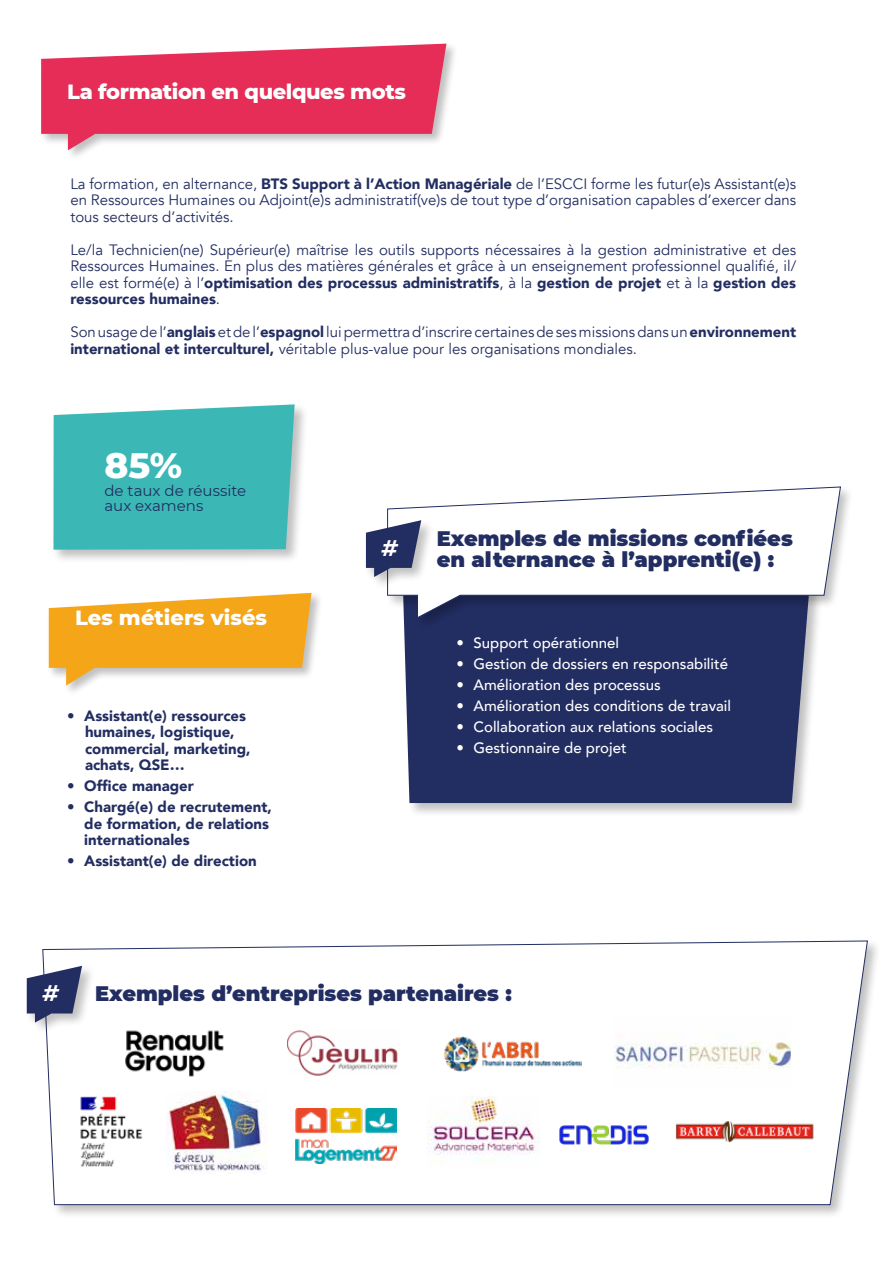
<style>
.page{position:relative;width:893px;height:1263px;background:#fff}
.page>*{position:absolute;margin:0;border:0;box-sizing:border-box;transform-origin:0 0}
.t1{font:800 36px "Montserrat";color:#fff}
.t2{font:italic 700 22.5px "Montserrat";color:#fff}
.t3{font:900 21px/21px "Montserrat";color:#222d61}
.t4{font:800 21px "Montserrat";letter-spacing:-.02em;color:#fff}
.t5{font:800 21px "Montserrat";color:#fff}
.t6{font:15px/16.5px "Avenir";color:#222d61;text-align:justify}
.t7{font:900 15px/16.5px "Avenir";color:#222d61}
.t8{font:500 15px "Avenir";color:#fff}
.t9{font:15px/15px "Montserrat";color:#222d61}
.s1{font-weight:900}
</style>
<div class="page">
<svg style="left:41px;top:44px;width:405px;height:106px;background:#e85979"></svg>
<div style="left:41px;top:939px;width:840px;height:280px;background:#000;opacity:.25"></div>
<svg style="left:43px;top:941px;width:824px;height:264px"></svg>
<div style="left:401px;top:583px;width:422px;height:234px;background:#000;opacity:.25"></div>
<div style="left:403px;top:631px;width:407px;height:172px;background:#222d61"></div>
<div style="left:47px;top:591px;width:277px;height:106px;background:#000;opacity:.25"></div>
<svg style="left:49px;top:593px;width:263px;height:93px"></svg>
<div style="left:385px;top:485px;width:469px;height:146px;background:#000;opacity:.25"></div>
<svg style="left:387px;top:487px;width:454px;height:131px"></svg>
<img style="left:673px;top:1118px;width:143px;height:26px">
<img style="left:296px;top:1108px;width:101px;height:55px">
<img style="left:123px;top:1025px;width:102px;height:52px">
<img style="left:614px;top:1018px;width:177px;height:70px">
<img style="left:560px;top:1125px;width:89px;height:19px">
<img style="left:287px;top:1031px;width:113px;height:45px">
<img style="left:442px;top:1036px;width:139px;height:37px">
<img style="left:78px;top:1096px;width:68px;height:71px">
<img style="left:428px;top:1096px;width:112px;height:71px">
<div style="left:25px;top:964px;width:71px;height:72px;background:#000;opacity:.25"></div>
<svg style="left:27px;top:966px;width:55px;height:56px;background:#5c6488"></svg>
<div style="left:364px;top:518px;width:71px;height:72px;background:#000;opacity:.25"></div>
<svg style="left:366px;top:520px;width:55px;height:57px;background:#5e6689"></svg>
<img style="left:166px;top:1091px;width:101px;height:82px">
<div style="left:51px;top:403px;width:257px;height:161px;background:#000;opacity:.25"></div>
<svg style="left:53px;top:404px;width:242px;height:146px;background:#46bbb9"></svg>
<h3 class="t4" style="left:67px;top:77px;width:340px">La formation en quelques mots</h3>
<p class="t6" style="left:70px;top:175px;width:727px">La formation, en alternance, <span class="s1">BTS Support à l’Action Managériale</span> de l’ESCCI forme les futur(e)s Assistant(e)s en Ressources Humaines ou Adjoint(e)s administratif(ve)s de tout type d’organisation capables d’exercer dans tous secteurs d’activités.</p>
<p class="t6" style="left:70px;top:241px;width:727px">Le/la Technicien(ne) Supérieur(e) maîtrise les outils supports nécessaires à la gestion administrative et des Ressources Humaines. En plus des matières générales et grâce à un enseignement professionnel qualifié, il/ elle est formé(e) à l’<span class="s1">optimisation des processus administratifs</span>, à la <span class="s1">gestion de projet</span> et à la <span class="s1">gestion des ressources humaines</span>.</p>
<p class="t6" style="left:70px;top:324px;width:727px">Son usage de l’<span class="s1">anglais</span> et de l’<span class="s1">espagnol</span> lui permettra d’inscrire certaines de ses missions dans un <span class="s1">environnement international et interculturel,</span> véritable plus-value pour les organisations mondiales.</p>
<h1 class="t1" style="left:104px;top:439px;width:79px">85%</h1>
<p class="t9" style="left:104px;top:483px;width:143px">de taux de réussite aux examens</p>
<h3 class="t5" style="left:75px;top:602px;width:193px">Les métiers visés</h3>
<p class="t7" style="left:85px;top:707px;width:167px;text-indent:-18px">• Assistant(e) ressources humaines, logistique, commercial, marketing, achats, QSE…</p>
<p class="t7" style="left:67px;top:777px;width:128px">• Office manager</p>
<p class="t7" style="left:84px;top:798px;width:189px;text-indent:-17px">• Chargé(e) de recrutement, de formation, de relations internationales</p>
<p class="t7" style="left:67px;top:852px;width:191px">• Assistant(e) de direction</p>
<h2 class="t2" style="left:382px;top:531px;width:18px">#</h2>
<h3 class="t3" style="left:437px;top:527px;width:358px">Exemples de missions confiées en alternance à l’apprenti(e) :</h3>
<p class="t8" style="left:457px;top:630px;width:164px">• Support opérationnel</p>
<p class="t8" style="left:457px;top:651px;width:273px">• Gestion de dossiers en responsabilité</p>
<p class="t8" style="left:457px;top:672px;width:206px">• Amélioration des processus</p>
<p class="t8" style="left:457px;top:693px;width:276px">• Amélioration des conditions de travail</p>
<p class="t8" style="left:457px;top:714px;width:258px">• Collaboration aux relations sociales</p>
<p class="t8" style="left:457px;top:735px;width:172px">• Gestionnaire de projet</p>
<h2 class="t2" style="left:42px;top:977px;width:18px">#</h2>
<h3 class="t3" style="left:95px;top:982px;width:418px">Exemples d’entreprises partenaires :</h3>
</div>
